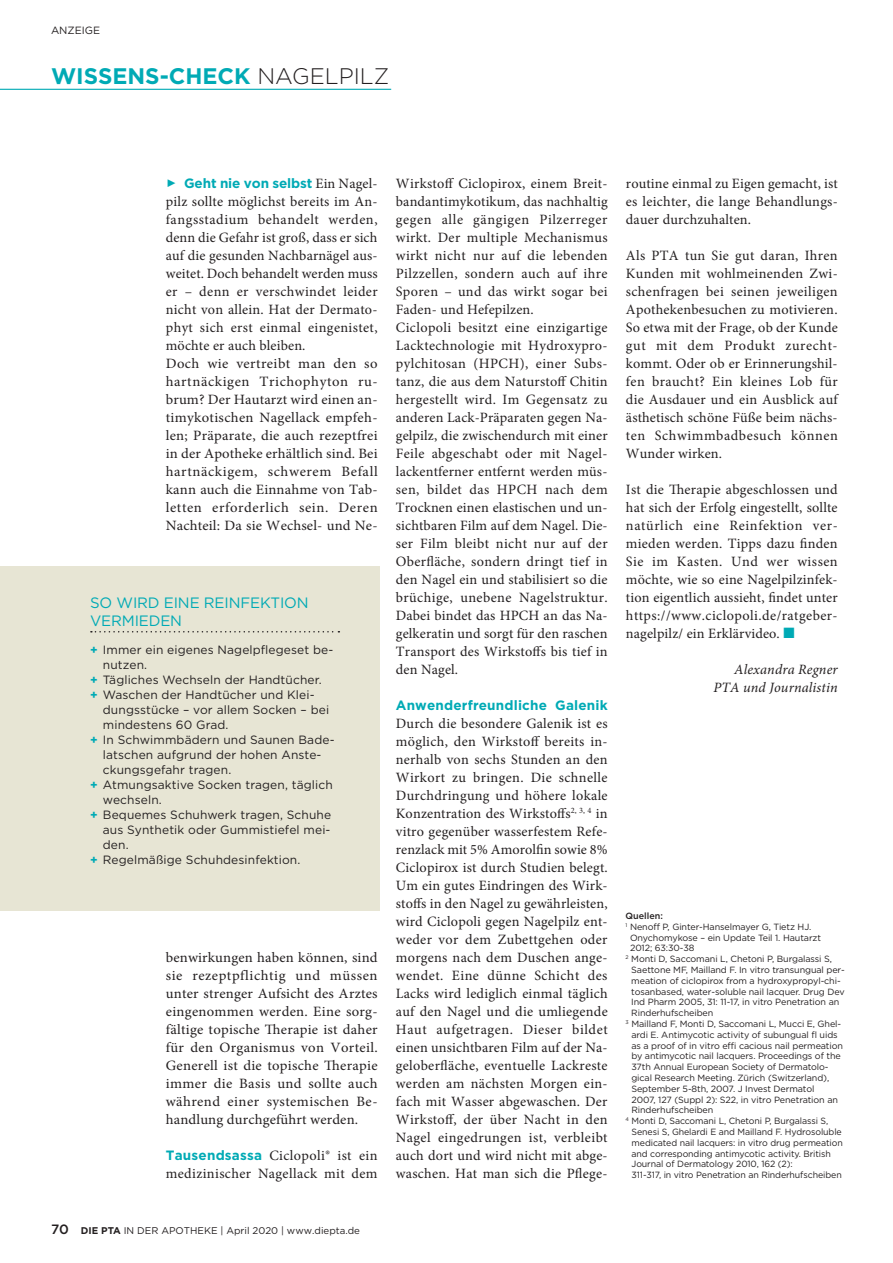
<style>
.page{position:relative;width:893px;height:1263px;background:#fff}
.page>*{position:absolute;margin:0;border:0;box-sizing:border-box;transform-origin:0 0}
.t1{font:700 22.5px "Gotham";color:#00aab5}
.t2{font:15px/18px "Gotham";letter-spacing:-.01em;color:#00aab5}
.t3{font:14.25px/18px "Minion Pro";letter-spacing:.02em;color:#231f20}
.t4{font:italic 14.25px/18px "Minion Pro";letter-spacing:.01em;color:#231f20;text-align:right}
.t5{font:700 13.5px "Gotham";letter-spacing:.015em;color:#00aab5}
.t6{font:700 13.5px "Gotham";letter-spacing:-.01em;color:#00aab5}
.t7{font:12px "Gotham";letter-spacing:.01em;color:#231f20}
.t8{font:10.5px "Gotham";color:#231f20}
.t9{font:9.75px "Gotham";color:#231f20}
.t10{font:9px "Gotham";letter-spacing:-.01em;color:#231f20}
.t11{font:500 9px "Gotham";color:#231f20}
.s1{font-weight:300;color:#231f20}
.s2{font-family:"Minion Pro";font-weight:400;font-size:14.25px;color:#231f20}
.s3{font-weight:700;color:#00aab5}
.s4{font-family:"Gotham";font-weight:700;font-size:13.5px;color:#00aab5}
.s5{font-weight:500;font-size:13.5px}
.s6{font-weight:700}
.s7{color:#00aab5}
</style>
<div class="page">
<hr style="left:0;top:89px;width:391px;height:1px;background:#00aab5">
<div style="left:0;top:566px;width:380px;height:344px;background:#e7e5d4"></div>
<svg style="left:91px;top:631px;width:248px;height:1px"></svg>
<p class="t8" style="left:51px;top:23px;width:51px">ANZEIGE</p>
<h1 class="t1" style="left:51px;top:61px;width:340px">WISSENS-CHECK <span class="s1">NAGELPILZ</span></h1>
<p class="t6" style="left:184px;top:174px;width:195px">Geht nie von selbst <span class="s2">Ein Nagel-</span></p>
<p class="t3" style="left:166px;top:193px;width:213px">pilz sollte möglichst bereits im An&shy;fangsstadium behandelt werden, denn die Gefahr ist groß, dass er sich auf die gesunden Nachbarnägel aus&shy;weitet. Doch behandelt werden muss er – denn er verschwindet leider nicht von allein. Hat der Dermato&shy;phyt sich erst einmal eingenistet, möchte er auch bleiben.<br>Doch wie vertreibt man den so hartnäckigen Trichophyton ru&shy;brum? Der Hautarzt wird einen an&shy;timykotischen Nagellack empfeh&shy;len; Präparate, die auch rezeptfrei in der Apotheke erhältlich sind. Bei hartnäckigem, schwerem Befall kann auch die Einnahme von Tab&shy;letten erforderlich sein. Deren Nachteil: Da sie Wechsel- und Ne-</p>
<p class="t2" style="left:90px;top:593px;width:220px">SO WIRD EINE REINFEKTION<br>VERMIEDEN</p>
<p class="t7" style="left:90px;top:642px;width:245px"><span class="s3">+</span> Immer ein eigenes Nagelpflegeset be-</p>
<p class="t7" style="left:103px;top:657px;width:46px">nutzen.</p>
<p class="t7" style="left:90px;top:672px;width:233px"><span class="s3">+</span> Tägliches Wechseln der Handtücher.</p>
<p class="t7" style="left:90px;top:687px;width:226px"><span class="s3">+</span> Waschen der Handtücher und Klei-</p>
<p class="t7" style="left:103px;top:702px;width:228px">dungsstücke – vor allem Socken – bei</p>
<p class="t7" style="left:103px;top:717px;width:127px">mindestens 60 Grad.</p>
<p class="t7" style="left:90px;top:732px;width:246px"><span class="s3">+</span> In Schwimmbädern und Saunen Bade-</p>
<p class="t7" style="left:103px;top:747px;width:220px">latschen aufgrund der hohen Anste-</p>
<p class="t7" style="left:103px;top:762px;width:130px">ckungsgefahr tragen.</p>
<p class="t7" style="left:90px;top:777px;width:244px"><span class="s3">+</span> Atmungsaktive Socken tragen, täglich</p>
<p class="t7" style="left:103px;top:792px;width:60px">wechseln.</p>
<p class="t7" style="left:90px;top:807px;width:243px"><span class="s3">+</span> Bequemes Schuhwerk tragen, Schuhe</p>
<p class="t7" style="left:103px;top:822px;width:229px">aus Synthetik oder Gummistiefel mei-</p>
<p class="t7" style="left:103px;top:837px;width:27px">den.</p>
<p class="t7" style="left:90px;top:852px;width:212px"><span class="s3">+</span> Regelmäßige Schuhdesinfektion.</p>
<p class="t3" style="left:166px;top:949px;width:213px;text-align:justify">benwirkungen haben können, sind sie rezeptpflichtig und müssen unter strenger Aufsicht des Arztes eingenommen werden. Eine sorg&shy;fältige topische Therapie ist daher für den Organismus von Vorteil.<br>Generell ist die topische Therapie immer die Basis und sollte auch während einer systemischen Be&shy;handlung durchgeführt werden.</p>
<p class="t3" style="left:166px;top:1147px;width:213px"><span class="s4">Tausendsassa</span> Ciclopoli® ist ein medizinischer Nagellack mit dem</p>
<p class="t9" style="left:51px;top:1224px;width:310px"><span class="s5">70</span> <span class="s6">DIE PTA</span> IN DER APOTHEKE | April 2020 | www.diepta.de</p>
<p class="t3" style="left:396px;top:175px;width:213px">Wirkstoff Ciclopirox, einem Breit&shy;bandantimykotikum, das nachhaltig gegen alle gängigen Pilzerreger wirkt. Der multiple Mechanismus wirkt nicht nur auf die lebenden Pilzzellen, sondern auch auf ihre Sporen – und das wirkt sogar bei Faden- und Hefepilzen.<br>Ciclopoli besitzt eine einzigartige Lacktechnologie mit Hydroxypro&shy;pylchitosan (HPCH), einer Subs&shy;tanz, die aus dem Naturstoff Chitin hergestellt wird. Im Gegensatz zu anderen Lack-Präparaten gegen Na&shy;gelpilz, die zwischendurch mit einer Feile abgeschabt oder mit Nagel&shy;lackentferner entfernt werden müs&shy;sen, bildet das HPCH nach dem Trocknen einen elastischen und un&shy;sichtbaren Film auf dem Nagel. Die&shy;ser Film bleibt nicht nur auf der Oberfläche, sondern dringt tief in den Nagel ein und stabilisiert so die brüchige, unebene Nagelstruktur.<br>Dabei bindet das HPCH an das Na&shy;gelkeratin und sorgt für den raschen Transport des Wirkstoffs bis tief in den Nagel.</p>
<p class="t5" style="left:396px;top:696px;width:213px">Anwenderfreundliche Galenik</p>
<p class="t3" style="left:396px;top:715px;width:213px;text-align:justify">Durch die besondere Galenik ist es möglich, den Wirkstoff bereits in&shy;nerhalb von sechs Stunden an den Wirkort zu bringen. Die schnelle Durchdringung und höhere lokale Konzentration des Wirkstoffs<sup>2,</sup> <sup>3,</sup> <sup>4</sup> in vitro gegenüber wasserfestem Refe&shy;renzlack mit 5% Amorolfin sowie 8% Ciclopirox ist durch Studien belegt.<br>Um ein gutes Eindringen des Wirk&shy;stoffs in den Nagel zu gewährleisten, wird Ciclopoli gegen Nagelpilz ent&shy;weder vor dem Zubettgehen oder morgens nach dem Duschen ange&shy;wendet. Eine dünne Schicht des Lacks wird lediglich einmal täglich auf den Nagel und die umliegende Haut aufgetragen. Dieser bildet einen unsichtbaren Film auf der Na&shy;geloberfläche, eventuelle Lackreste werden am nächsten Morgen ein&shy;fach mit Wasser abgewaschen. Der Wirkstoff, der über Nacht in den Nagel eingedrungen ist, verbleibt auch dort und wird nicht mit abge&shy;waschen. Hat man sich die Pflege-</p>
<p class="t3" style="left:626px;top:175px;width:213px;text-align:justify">routine einmal zu Eigen gemacht, ist es leichter, die lange Behandlungs&shy;dauer durchzuhalten.</p>
<p class="t3" style="left:626px;top:247px;width:213px;text-align:justify">Als PTA tun Sie gut daran, Ihren Kunden mit wohlmeinenden Zwi&shy;schenfragen bei seinen jeweiligen Apothekenbesuchen zu motivieren.<br>So etwa mit der Frage, ob der Kunde gut mit dem Produkt zurecht&shy;kommt. Oder ob er Erinnerungshil&shy;fen braucht? Ein kleines Lob für die Ausdauer und ein Ausblick auf ästhetisch schöne Füße beim nächs&shy;ten Schwimmbadbesuch können Wunder wirken.</p>
<p class="t3" style="left:626px;top:481px;width:213px">Ist die Therapie abgeschlossen und hat sich der Erfolg eingestellt, sollte natürlich eine Reinfektion ver&shy;mieden werden. Tipps dazu finden Sie im Kasten. Und wer wissen möchte, wie so eine Nagelpilzinfek&shy;tion eigentlich aussieht, findet unter https://www.ciclopoli.de/ratgeber&shy;nagelpilz/ ein Erklärvideo. <span class="s7">■</span></p>
<p class="t4" style="left:713px;top:661px;width:126px">Alexandra Regner<br>PTA und Journalistin</p>
<p class="t11" style="left:626px;top:910px;width:39px">Quellen:</p>
<p class="t10" style="left:626px;top:921px;width:187px"><sup>1</sup> Nenoff P, Ginter-Hanselmayer G, Tietz HJ.</p>
<p class="t10" style="left:630px;top:932px;width:192px">Onychomykose – ein Update Teil 1. Hautarzt</p>
<p class="t10" style="left:630px;top:942px;width:66px">2012; 63:30-38</p>
<p class="t10" style="left:626px;top:953px;width:208px"><sup>2</sup> Monti D, Saccomani L, Chetoni P, Burgalassi S,</p>
<p class="t10" style="left:631px;top:964px;width:215px">Saettone MF, Mailland F. In vitro transungual per-</p>
<p class="t10" style="left:631px;top:975px;width:211px">meation of ciclopirox from a hydroxypropyl-chi-</p>
<p class="t10" style="left:631px;top:986px;width:215px">tosanbased, water-soluble nail lacquer. Drug Dev</p>
<p class="t10" style="left:631px;top:996px;width:210px">Ind Pharm 2005, 31: 11-17, in vitro Penetration an</p>
<p class="t10" style="left:631px;top:1007px;width:84px">Rinderhufscheiben</p>
<p class="t10" style="left:626px;top:1018px;width:217px"><sup>3</sup> Mailland F, Monti D, Saccomani L, Mucci E, Ghel-</p>
<p class="t10" style="left:631px;top:1029px;width:208px">ardi E. Antimycotic activity of subungual fl uids</p>
<p class="t10" style="left:631px;top:1040px;width:213px">as a proof of in vitro effi cacious nail permeation</p>
<p class="t10" style="left:631px;top:1050px;width:211px">by antimycotic nail lacquers. Proceedings of the</p>
<p class="t10" style="left:631px;top:1061px;width:199px">37th Annual European Society of Dermatolo-</p>
<p class="t10" style="left:631px;top:1072px;width:199px">gical Research Meeting. Zürich (Switzerland),</p>
<p class="t10" style="left:631px;top:1083px;width:185px">September 5-8th, 2007. J Invest Dermatol</p>
<p class="t10" style="left:631px;top:1094px;width:208px">2007, 127 (Suppl 2): S22, in vitro Penetration an</p>
<p class="t10" style="left:631px;top:1104px;width:84px">Rinderhufscheiben</p>
<p class="t10" style="left:626px;top:1115px;width:204px"><sup>4</sup> Monti D, Saccomani L, Chetoni P, Burgalassi S,</p>
<p class="t10" style="left:632px;top:1126px;width:212px">Senesi S, Ghelardi E and Mailland F. Hydrosoluble</p>
<p class="t10" style="left:632px;top:1137px;width:213px">medicated nail lacquers: in vitro drug permeation</p>
<p class="t10" style="left:632px;top:1148px;width:201px">and corresponding antimycotic activity. British</p>
<p class="t10" style="left:632px;top:1158px;width:163px">Journal of Dermatology 2010, 162 (2):</p>
<p class="t10" style="left:632px;top:1169px;width:212px">311-317, in vitro Penetration an Rinderhufscheiben</p>
</div>
